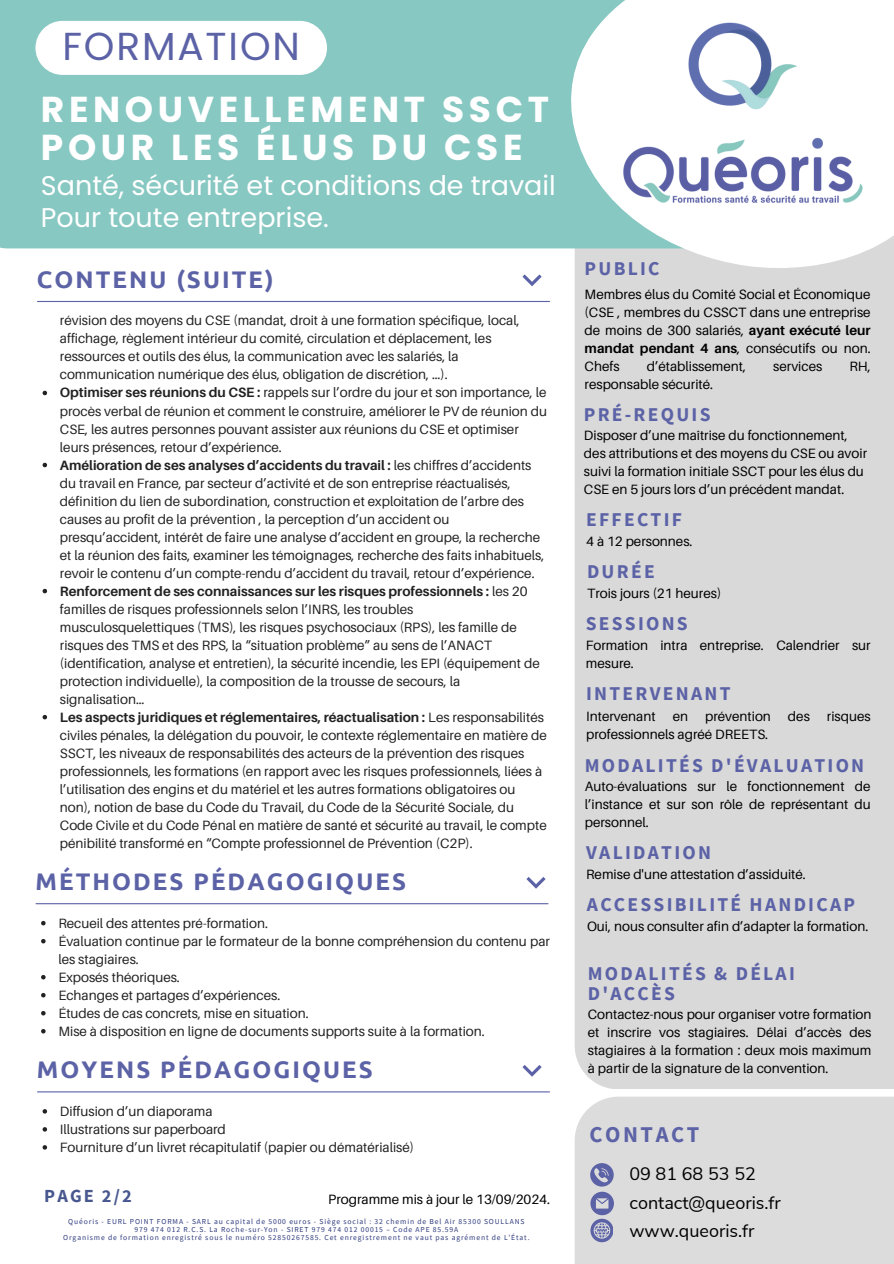
<style>
.page{position:relative;width:894px;height:1264px;background:#fff}
.page>*{position:absolute;margin:0;border:0;box-sizing:border-box;transform-origin:0 0}
.t1{font:39px "Poppins";letter-spacing:.045em;color:#5c62a6}
.t2{font:700 36px/38.2px "Poppins";letter-spacing:.13em;color:#fff}
.t3{font:27px/32.7px "Poppins";color:#fff}
.t4{font:700 24px "Ubuntu";letter-spacing:.085em;color:#5c62a6}
.t5{font:700 22.5px "Source Sans Pro";letter-spacing:.115em;color:#5c62a6}
.t6{font:700 19.5px/19.2px "Source Sans Pro";letter-spacing:.115em;color:#5c62a6}
.t7{font:700 18.45px "Source Sans Pro";color:#48588e}
.t8{font:18px/28.2px "Nunito Sans";color:#000}
.t9{font:13.5px/18px "Aileron";color:#222}
.t10{font:13.5px/18px "Aileron";color:#000;text-align:justify}
.t11{font:7.5px "Source Sans Pro";letter-spacing:.115em;color:#2f3c7e}
.s1{font-weight:700}
</style>
<div class="page">
<div style="left:574px;top:1096px;width:319px;height:167px;background:#dcdcdc"></div>
<div style="left:574px;top:309px;width:319px;height:780px;background:#d9d9d9"></div>
<div style="left:0;top:0;width:548px;height:248px;background:#88c8c2"></div>
<svg style="left:590px;top:1163px;width:23px;height:79px"></svg>
<hr style="left:36px;top:903px;width:512px;height:1px;background:#5c62a6">
<svg style="left:526px;top:877px;width:19px;height:11px"></svg>
<svg style="left:41px;top:920px;width:5px;height:5px"></svg>
<svg style="left:41px;top:939px;width:5px;height:4px"></svg>
<svg style="left:41px;top:975px;width:5px;height:4px"></svg>
<svg style="left:41px;top:993px;width:5px;height:4px"></svg>
<svg style="left:41px;top:1011px;width:5px;height:4px"></svg>
<svg style="left:41px;top:1029px;width:5px;height:4px"></svg>
<hr style="left:37px;top:301px;width:512px;height:1px;background:#5c62a6">
<svg style="left:522px;top:274px;width:19px;height:12px"></svg>
<svg style="left:43px;top:391px;width:4px;height:4px"></svg>
<svg style="left:43px;top:463px;width:4px;height:4px"></svg>
<svg style="left:43px;top:589px;width:4px;height:4px"></svg>
<svg style="left:43px;top:715px;width:4px;height:4px"></svg>
<hr style="left:37px;top:1091px;width:512px;height:1px;background:#5c62a6">
<svg style="left:522px;top:1065px;width:19px;height:11px"></svg>
<svg style="left:43px;top:1109px;width:4px;height:4px"></svg>
<svg style="left:43px;top:1127px;width:4px;height:4px"></svg>
<svg style="left:43px;top:1145px;width:4px;height:4px"></svg>
<div style="left:35px;top:21px;width:292px;height:54px;background:#fff;border-radius:27px"></div>
<svg style="left:548px;top:0;width:345px;height:309px"></svg>
<img style="left:612px;top:15px;width:260px;height:198px">
<p class="t1" style="left:62px;top:19px;width:239px">FORMATION</p>
<p class="t2" style="left:41px;top:90px;width:509px">RENOUVELLEMENT SSCT<br>POUR LES ÉLUS DU CSE</p>
<p class="t3" style="left:41px;top:169px;width:516px">Santé, sécurité et conditions de travail<br>Pour toute entreprise.</p>
<h5 class="t4" style="left:37px;top:265px;width:238px">CONTENU (SUITE)</h5>
<p class="t9" style="left:60px;top:311px;width:461px">révision des moyens du CSE (mandat, droit à une formation spécifique, local, affichage, règlement intérieur du comité, circulation et déplacement, les ressources et outils des élus, la communication avec les salariés, la communication numérique des élus, obligation de discrétion, …).</p>
<h5 class="t9" style="left:60px;top:383px;width:488px"><span class="s1">Optimiser ses réunions du CSE :</span> rappels sur l’ordre du jour et son importance, le procès verbal de réunion et comment le construire, améliorer le PV de réunion du CSE, les autres personnes pouvant assister aux réunions du CSE et optimiser leurs présences, retour d’expérience.</h5>
<p class="t9" style="left:60px;top:455px;width:486px"><span class="s1">Amélioration de ses analyses d’accidents du travail :</span> les chiffres d’accidents du travail en France, par secteur d’activité et de son entreprise réactualisés, définition du lien de subordination, construction et exploitation de l’arbre des causes au profit de la prévention , la perception d’un accident ou presqu’accident, intérêt de faire une analyse d’accident en groupe, la recherche et la réunion des faits, examiner les témoignages, recherche des faits inhabituels, revoir le contenu d’un compte-rendu d’accident du travail, retour d’expérience.</p>
<h5 class="t9" style="left:60px;top:581px;width:481px"><span class="s1">Renforcement de ses connaissances sur les risques professionnels :</span> les 20 familles de risques professionnels selon l’INRS, les troubles musculosquelettiques (TMS), les risques psychosociaux (RPS), les famille de risques des TMS et des RPS, la “situation problème” au sens de l’ANACT (identification, analyse et entretien), la sécurité incendie, les EPI (équipement de protection individuelle), la composition de la trousse de secours, la signalisation…</h5>
<p class="t9" style="left:60px;top:707px;width:488px"><span class="s1">Les aspects juridiques et réglementaires, réactualisation :</span> Les responsabilités civiles pénales, la délégation du pouvoir, le contexte réglementaire en matière de SSCT, les niveaux de responsabilités des acteurs de la prévention des risques professionnels, les formations (en rapport avec les risques professionnels, liées à l’utilisation des engins et du matériel et les autres formations obligatoires ou non), notion de base du Code du Travail, du Code de la Sécurité Sociale, du Code Civile et du Code Pénal en matière de santé et sécurité au travail, le compte pénibilité transformé en “Compte professionnel de Prévention (C2P).</p>
<h5 class="t4" style="left:35px;top:867px;width:372px">MÉTHODES PÉDAGOGIQUES</h5>
<p class="t9" style="left:58px;top:913px;width:211px">Recueil des attentes pré-formation.</p>
<p class="t9" style="left:58px;top:931px;width:493px">Évaluation continue par le formateur de la bonne compréhension du contenu par les stagiaires.</p>
<h5 class="t9" style="left:58px;top:967px;width:123px">Exposés théoriques.</h5>
<p class="t9" style="left:58px;top:985px;width:223px">Echanges et partages d’expériences.</p>
<h5 class="t9" style="left:58px;top:1003px;width:252px">Études de cas concrets, mise en situation.</h5>
<p class="t9" style="left:58px;top:1021px;width:428px">Mise à disposition en ligne de documents supports suite à la formation.</p>
<h5 class="t4" style="left:37px;top:1055px;width:337px">MOYENS PÉDAGOGIQUES</h5>
<p class="t9" style="left:60px;top:1101px;width:154px">Diffusion d’un diaporama</p>
<h5 class="t9" style="left:60px;top:1119px;width:167px">Illustrations sur paperboard</h5>
<p class="t9" style="left:60px;top:1137px;width:355px">Fourniture d’un livret récapitulatif (papier ou dématérialisé)</p>
<h4 class="t7" style="left:44px;top:1183px;width:89px">PAGE 2/2</h4>
<p class="t10" style="left:328px;top:1189px;width:223px">Programme mis à jour le 13/09/2024.</p>
<h5 class="t11" style="left:68px;top:1216px;width:457px">Quéoris - EURL POINT FORMA - SARL au capital de 5000 euros - Siège social : 32 chemin de Bel Air 85300 SOULLANS</h5>
<p class="t11" style="left:134px;top:1224px;width:325px">979 474 012 R.C.S. La Roche-sur-Yon - SIRET 979 474 012 00015 – Code APE 85.59A</p>
<h5 class="t11" style="left:63px;top:1232px;width:467px">Organisme de formation enregistré sous le numéro 52850267585. Cet enregistrement ne vaut pas agrément de L’État.</h5>
<p class="t6" style="left:584px;top:259px;width:76px">PUBLIC</p>
<p class="t10" style="left:584px;top:284px;width:287px">Membres élus du Comité Social et Économique (CSE , membres du CSSCT dans une entreprise de moins de 300 salariés, <span class="s1">ayant exécuté leur mandat pendant 4 ans</span>, consécutifs ou non.<br>Chefs</p>
<p class="t10" style="left:646px;top:356px;width:101px">d’établissement,</p>
<p class="t10" style="left:773px;top:356px;width:50px">services</p>
<p class="t10" style="left:849px;top:356px;width:23px">RH,</p>
<p class="t10" style="left:584px;top:374px;width:130px">responsable sécurité.</p>
<p class="t6" style="left:583px;top:404px;width:128px">PRÉ-REQUIS</p>
<p class="t10" style="left:583px;top:426px;width:285px;text-align:left">Disposer d’une maîtrise du fonctionnement, des attributions et des moyens du CSE ou avoir suivi la formation initiale SSCT pour les élus du CSE en 5 jours lors d’un précédent mandat.</p>
<h4 class="t6" style="left:586px;top:510px;width:97px">EFFECTIF</h4>
<p class="t10" style="left:586px;top:532px;width:108px">4 à 12 personnes.</p>
<p class="t6" style="left:587px;top:561px;width:69px">DURÉE</p>
<h4 class="t10" style="left:587px;top:584px;width:136px">Trois jours (21 heures)</h4>
<p class="t6" style="left:585px;top:613px;width:103px">SESSIONS</p>
<p class="t10" style="left:585px;top:636px;width:286px">Formation intra entreprise. Calendrier sur mesure.</p>
<p class="t6" style="left:586px;top:683px;width:146px">INTERVENANT</p>
<p class="t10" style="left:586px;top:707px;width:71px">Intervenant</p>
<p class="t10" style="left:672px;top:707px;width:17px">en</p>
<p class="t10" style="left:705px;top:707px;width:67px">prévention</p>
<p class="t10" style="left:787px;top:707px;width:23px">des</p>
<p class="t10" style="left:826px;top:707px;width:45px">risques</p>
<p class="t10" style="left:586px;top:725px;width:183px">professionnels agréé DREETS.</p>
<p class="t6" style="left:584px;top:755px;width:281px">MODALITÉS D'ÉVALUATION</p>
<p class="t10" style="left:584px;top:777px;width:287px">Auto-évaluations sur le fonctionnement de l’instance et sur son rôle de représentant du personnel.</p>
<p class="t6" style="left:586px;top:842px;width:126px">VALIDATION</p>
<h4 class="t10" style="left:586px;top:865px;width:221px">Remise d'une attestation d’assiduité.</h4>
<p class="t6" style="left:586px;top:894px;width:269px">ACCESSIBILITÉ HANDICAP</p>
<p class="t10" style="left:587px;top:917px;width:283px">Oui, nous consulter afin d’adapter la formation.</p>
<p class="t6" style="left:587px;top:963px;width:208px">MODALITÉS &amp; DÉLAI<br>D'ACCÈS</p>
<p class="t10" style="left:587px;top:1005px;width:285px">Contactez-nous pour organiser votre formation et inscrire vos stagiaires. Délai d’accès des stagiaires à la formation : deux mois maximum à partir de la signature de la convention.</p>
<h3 class="t5" style="left:589px;top:1119px;width:111px">CONTACT</h3>
<h2 class="t8" style="left:629px;top:1160px;width:153px">09 81 68 53 52 contact@queoris.fr</h2>
<h1 class="t8" style="left:629px;top:1216px;width:127px">www.queoris.fr</h1>
</div>
